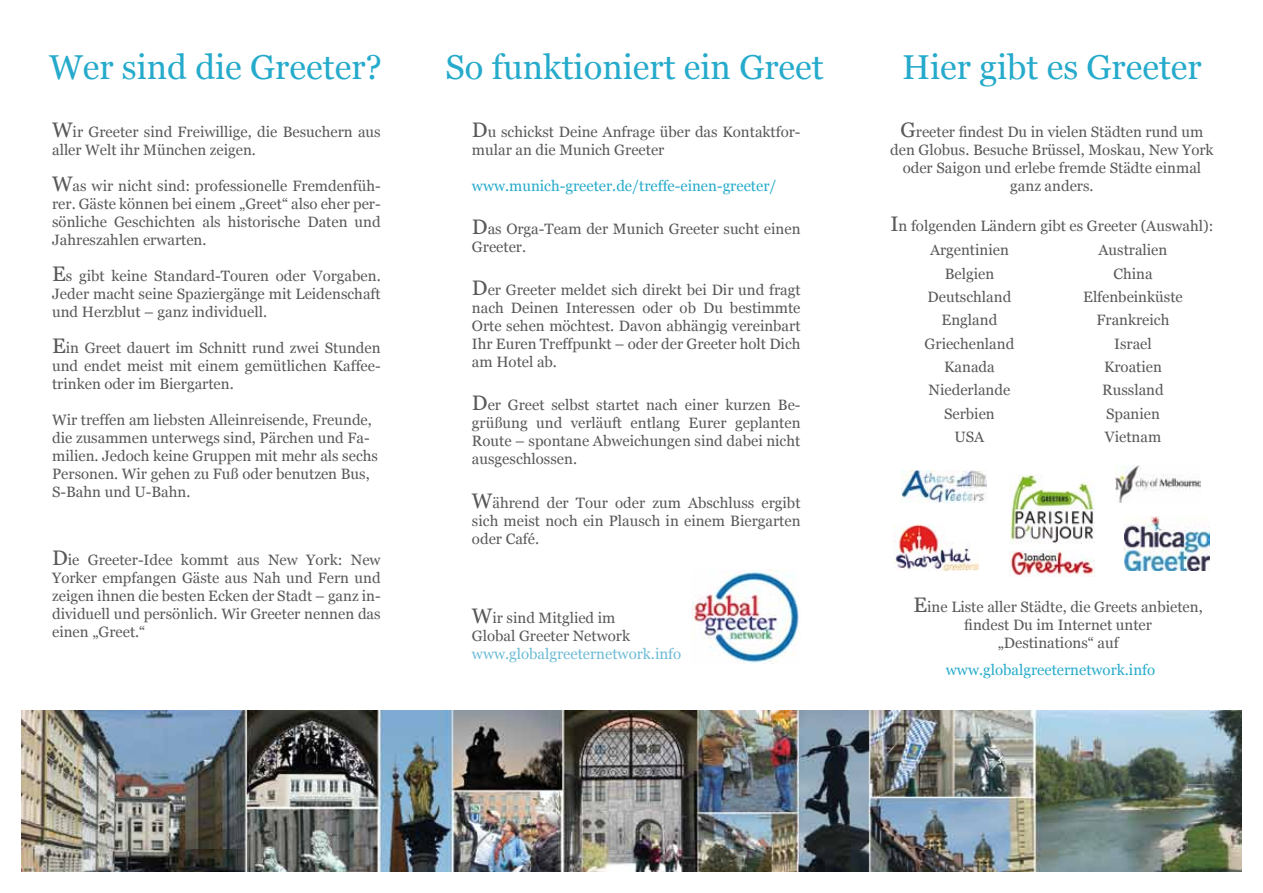
<style>
.page{position:relative;width:1263px;height:893px;background:#fff}
.page>*{position:absolute;margin:0;border:0;box-sizing:border-box;transform-origin:0 0}
.t1{font:34.5px "Georgia";color:#25aacb}
.t2{font:15px/18px "Georgia";color:#58585a;text-align:justify}
.t3{font:15px "Georgia";color:#25aacb}
.s1{font-size:21px}
.s2{color:#6dbbd5}
</style>
<div class="page">
<img style="left:21px;top:710px;width:1221px;height:162px">
<img style="left:692px;top:570px;width:108px;height:93px">
<img style="left:901px;top:471px;width:85px;height:31px">
<img style="left:1009px;top:474px;width:85px;height:69px">
<img style="left:894px;top:524px;width:85px;height:46px">
<img style="left:1009px;top:550px;width:85px;height:26px">
<img style="left:1125px;top:516px;width:85px;height:54px">
<img style="left:1115px;top:466px;width:85px;height:36px">
<p class="t1" style="left:49px;top:46px;width:334px">Wer sind die Greeter?</p>
<p class="t2" style="left:52px;top:123px;width:330px"><span class="s1">W</span>ir Greeter sind Freiwillige, die Besuchern aus aller Welt ihr München zeigen.</p>
<p class="t2" style="left:52px;top:177px;width:330px"><span class="s1">W</span>as wir nicht sind: professionelle Fremdenfüh&shy;rer. Gäste können bei einem „Greet“ also eher per&shy;sönliche Geschichten als historische Daten und Jahreszahlen erwarten.</p>
<p class="t2" style="left:52px;top:267px;width:330px"><span class="s1">E</span>s gibt keine Standard-Touren oder Vorgaben.<br>Jeder macht seine Spaziergänge mit Leidenschaft und Herzblut – ganz individuell.</p>
<p class="t2" style="left:52px;top:339px;width:330px"><span class="s1">E</span>in Greet dauert im Schnitt rund zwei Stunden und endet meist mit einem gemütlichen Kaffee&shy;trinken oder im Biergarten.</p>
<p class="t2" style="left:52px;top:411px;width:327px;text-align:left">Wir treffen am liebsten Alleinreisende, Freunde, die zusammen unterwegs sind, Pärchen und Fa&shy;milien. Jedoch keine Gruppen mit mehr als sechs Personen. Wir gehen zu Fuß oder benutzen Bus, S-Bahn und U-Bahn.</p>
<p class="t2" style="left:52px;top:551px;width:330px"><span class="s1">D</span>ie Greeter-Idee kommt aus New York: New Yorker empfangen Gäste aus Nah und Fern und zeigen ihnen die besten Ecken der Stadt – ganz in&shy;dividuell und persönlich. Wir Greeter nennen das einen „Greet.“</p>
<p class="t1" style="left:445px;top:46px;width:380px">So funktioniert ein Greet</p>
<p class="t2" style="left:472px;top:123px;width:330px"><span class="s1">D</span>u schickst Deine Anfrage über das Kontaktfor&shy;mular an die Munich Greeter</p>
<p class="t3" style="left:472px;top:176px;width:306px">www.munich-greeter.de/treffe-einen-greeter/</p>
<p class="t2" style="left:472px;top:220px;width:330px"><span class="s1">D</span>as Orga-Team der Munich Greeter sucht einen<br>Greeter.</p>
<p class="t2" style="left:472px;top:281px;width:330px"><span class="s1">D</span>er Greeter meldet sich direkt bei Dir und fragt nach Deinen Interessen oder ob Du bestimmte Orte sehen möchtest. Davon abhängig vereinbart Ihr Euren Treffpunkt – oder der Greeter holt Dich am Hotel ab.</p>
<p class="t2" style="left:472px;top:396px;width:330px"><span class="s1">D</span>er Greet selbst startet nach einer kurzen Be&shy;grüßung und verläuft entlang Eurer geplanten Route – spontane Abweichungen sind dabei nicht ausgeschlossen.</p>
<p class="t2" style="left:472px;top:494px;width:330px"><span class="s1">W</span>ährend der Tour oder zum Abschluss ergibt sich meist noch ein Plausch in einem Biergarten oder Café.</p>
<p class="t2" style="left:472px;top:609px;width:211px;text-align:left"><span class="s1">W</span>ir sind Mitglied im<br>Global Greeter Network <span class="s2">www.globalgreeternetwork.info</span></p>
<p class="t1" style="left:902px;top:46px;width:301px">Hier gibt es Greeter</p>
<p class="t2" style="left:890px;top:123px;width:325px;text-align:center"><span class="s1">G</span>reeter findest Du in vielen Städten rund um den Globus. Besuche Brüssel, Moskau, New York oder Saigon und erlebe fremde Städte einmal ganz anders.</p>
<p class="t2" style="left:930px;top:214px;width:285px;line-height:24.3px;text-indent:-40px"><span class="s1">I</span>n folgenden Ländern gibt es Greeter (Auswahl):<br>Argentinien</p>
<p class="t2" style="left:1098px;top:241px;width:70px">Australien</p>
<p class="t2" style="left:945px;top:265px;width:51px">Belgien</p>
<p class="t2" style="left:1113px;top:265px;width:41px">China</p>
<p class="t2" style="left:928px;top:288px;width:85px">Deutschland</p>
<p class="t2" style="left:1083px;top:288px;width:101px">Elfenbeinküste</p>
<p class="t2" style="left:942px;top:311px;width:57px">England</p>
<p class="t2" style="left:1096px;top:311px;width:74px">Frankreich</p>
<p class="t2" style="left:925px;top:335px;width:91px">Griechenland</p>
<p class="t2" style="left:1114px;top:335px;width:39px">Israel</p>
<p class="t2" style="left:944px;top:358px;width:52px">Kanada</p>
<p class="t2" style="left:1104px;top:358px;width:59px">Kroatien</p>
<p class="t2" style="left:928px;top:381px;width:83px">Niederlande</p>
<p class="t2" style="left:1102px;top:381px;width:63px">Russland</p>
<p class="t2" style="left:944px;top:405px;width:52px">Serbien</p>
<p class="t2" style="left:1106px;top:405px;width:55px">Spanien</p>
<p class="t2" style="left:954px;top:428px;width:31px">USA</p>
<p class="t2" style="left:1105px;top:428px;width:58px">Vietnam</p>
<p class="t2" style="left:913px;top:598px;width:291px;text-align:center"><span class="s1">E</span>ine Liste aller Städte, die Greets anbieten, findest Du im Internet unter<br>„Destinations“ auf</p>
<p class="t3" style="left:946px;top:660px;width:211px">www.globalgreeternetwork.info</p>
</div>
